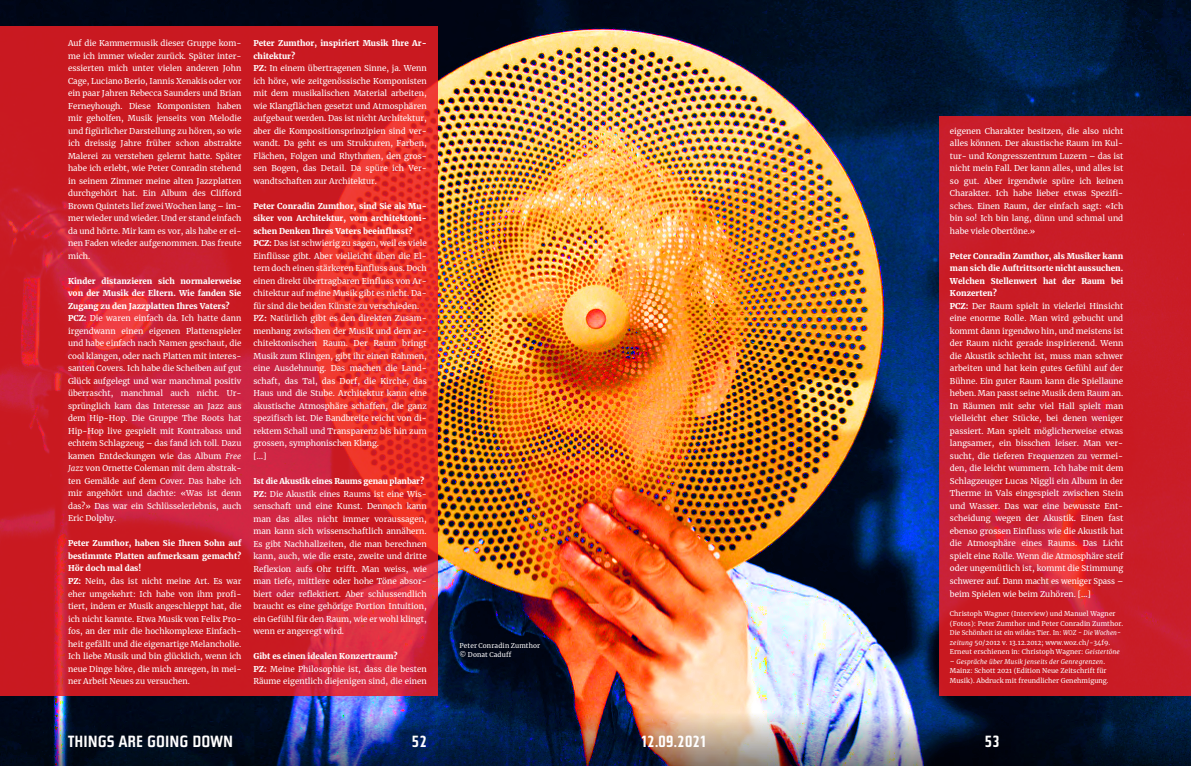
<style>
.page{position:relative;width:1191px;height:766px;background:#fff}
.page>*{position:absolute;margin:0;border:0;box-sizing:border-box;transform-origin:0 0}
.t1{font:700 16px "Steile Futura BQ";letter-spacing:.035em;color:#fff}
.t2{font:8px/12.5px "Merriweather";color:#fff}
.t3{font:6.5px/9.5px "Merriweather";letter-spacing:.01em;color:#fff}
.s1{font-weight:900}
.s2{font-style:italic}
.s3{font-weight:700}
</style>
<div class="page">
<img style="left:0;top:0;width:1191px;height:709px">
<img style="left:0;top:709px;width:1191px;height:56px">
<svg style="left:0;top:26px;width:438px;height:669px;fill:#c91921"></svg>
<svg style="left:938px;top:116px;width:253px;height:579px;fill:#c91c26"></svg>
<p class="t2" style="left:68px;top:37px;width:175px;text-align:justify">Auf die Kammermusik dieser Gruppe kom&shy;me ich immer wieder zurück. Später inter&shy;essierten mich unter vielen anderen John Cage, Luciano Berio, Iannis Xenakis oder vor ein paar Jahren Rebecca Saunders und Brian Ferneyhough. Diese Komponisten haben mir geholfen, Musik jenseits von Melodie und figürlicher Darstellung zu hören, so wie ich dreissig Jahre früher schon abstrakte Malerei zu verstehen gelernt hatte. Später habe ich erlebt, wie Peter Conradin stehend in seinem Zimmer meine alten Jazzplatten durchgehört hat. Ein Album des Clifford Brown Quintets lief zwei Wochen lang – im&shy;mer wieder und wieder. Und er stand einfach da und hörte. Mir kam es vor, als habe er ei&shy;nen Faden wieder aufgenommen. Das freute mich.</p>
<p class="t2" style="left:68px;top:274px;width:175px"><span class="s1">Kinder distanzieren sich normalerweise von der Musik der Eltern. Wie fanden Sie Zugang zu den Jazzplatten Ihres Vaters?<br>PCZ:</span> Die waren einfach da. Ich hatte dann irgendwann einen eigenen Plattenspieler und habe einfach nach Namen geschaut, die cool klangen, oder nach Platten mit interes&shy;santen Covers. Ich habe die Scheiben auf gut Glück aufgelegt und war manchmal positiv überrascht, manchmal auch nicht. Ur&shy;sprünglich kam das Interesse an Jazz aus dem Hip-Hop. Die Gruppe The Roots hat Hip-Hop live gespielt mit Kontrabass und echtem Schlagzeug – das fand ich toll. Dazu kamen Entdeckungen wie das Album <span class="s2">Free Jazz</span> von Ornette Coleman mit dem abstrak&shy;ten Gemälde auf dem Cover. Das habe ich mir angehört und dachte: «Was ist denn das?» Das war ein Schlüsselerlebnis, auch Eric Dolphy.</p>
<p class="t2" style="left:68px;top:537px;width:175px"><span class="s1">Peter Zumthor, haben Sie Ihren Sohn auf bestimmte Platten aufmerksam gemacht?<br>Hör doch mal das!<br>PZ:</span> Nein, das ist nicht meine Art. Es war eher umgekehrt: Ich habe von ihm profi&shy;tiert, indem er Musik angeschleppt hat, die ich nicht kannte. Etwa Musik von Felix Pro&shy;fos, an der mir die hochkomplexe Einfach&shy;heit gefällt und die eigenartige Melancholie.<br>Ich liebe Musik und bin glücklich, wenn ich neue Dinge höre, die mich anregen, in mei&shy;ner Arbeit Neues zu versuchen.</p>
<p class="t2" style="left:253px;top:37px;width:175px"><span class="s1">Peter Zumthor, inspiriert Musik Ihre Ar&shy;chitektur?<br>PZ:</span> In einem übertragenen Sinne, ja. Wenn ich höre, wie zeitgenössische Komponisten mit dem musikalischen Material arbeiten, wie Klangflächen gesetzt und Atmosphären aufgebaut werden. Das ist nicht Architektur, aber die Kompositionsprinzipien sind ver&shy;wandt. Da geht es um Strukturen, Farben, Flächen, Folgen und Rhythmen, den gros&shy;sen Bogen, das Detail. Da spüre ich Ver&shy;wandtschaften zur Architektur.</p>
<p class="t2" style="left:253px;top:199px;width:175px"><span class="s1">Peter Conradin Zumthor, sind Sie als Mu&shy;siker von Architektur, vom architektoni&shy;schen Denken Ihres Vaters beeinflusst?<br>PCZ:</span> Das ist schwierig zu sagen, weil es viele Einflüsse gibt. Aber vielleicht üben die El&shy;tern doch einen stärkeren Einfluss aus. Doch einen direkt übertragbaren Einfluss von Ar&shy;chitektur auf meine Musik gibt es nicht. Da&shy;für sind die beiden Künste zu verschieden.<br><span class="s3">PZ:</span> Natürlich gibt es den direkten Zusam&shy;menhang zwischen der Musik und dem ar&shy;chitektonischen Raum. Der Raum bringt Musik zum Klingen, gibt ihr einen Rahmen, eine Ausdehnung. Das machen die Land&shy;schaft, das Tal, das Dorf, die Kirche, das Haus und die Stube. Architektur kann eine akustische Atmosphäre schaffen, die ganz spezifisch ist. Die Bandbreite reicht von di&shy;rektem Schall und Transparenz bis hin zum grossen, symphonischen Klang.<br>[…]</p>
<p class="t2" style="left:253px;top:474px;width:175px"><span class="s1">Ist die Akustik eines Raums genau planbar?<br>PZ:</span> Die Akustik eines Raums ist eine Wis&shy;senschaft und eine Kunst. Dennoch kann man das alles nicht immer voraussagen, man kann sich wissenschaftlich annähern.<br>Es gibt Nachhallzeiten, die man berechnen kann, auch, wie die erste, zweite und dritte Reflexion aufs Ohr trifft. Man weiss, wie man tiefe, mittlere oder hohe Töne absor&shy;biert oder reflektiert. Aber schlussendlich braucht es eine gehörige Portion Intuition, ein Gefühl für den Raum, wie er wohl klingt, wenn er angeregt wird.</p>
<p class="t2" style="left:253px;top:649px;width:175px"><span class="s1">Gibt es einen idealen Konzertraum?<br>PZ:</span> Meine Philosophie ist, dass die besten<br>Räume eigentlich diejenigen sind, die einen</p>
<p class="t3" style="left:459px;top:640px;width:82px;line-height:9px">Peter Conradin Zumthor © Donat Caduff</p>
<p class="t2" style="left:950px;top:124px;width:175px;text-align:justify">eigenen Charakter besitzen, die also nicht alles können. Der akustische Raum im Kul&shy;tur- und Kongresszentrum Luzern – das ist nicht mein Fall. Der kann alles, und alles ist so gut. Aber irgendwie spüre ich keinen Charakter. Ich habe lieber etwas Spezifi&shy;sches. Einen Raum, der einfach sagt: «Ich bin so! Ich bin lang, dünn und schmal und habe viele Obertöne.»</p>
<p class="t2" style="left:950px;top:249px;width:175px"><span class="s1">Peter Conradin Zumthor, als Musiker kann man sich die Auftrittsorte nicht aussuchen.<br>Welchen Stellenwert hat der Raum bei Konzerten?<br>PCZ:</span> Der Raum spielt in vielerlei Hinsicht eine enorme Rolle. Man wird gebucht und kommt dann irgendwo hin, und meistens ist der Raum nicht gerade inspirierend. Wenn die Akustik schlecht ist, muss man schwer arbeiten und hat kein gutes Gefühl auf der Bühne. Ein guter Raum kann die Spiellaune heben. Man passt seine Musik dem Raum an.<br>In Räumen mit sehr viel Hall spielt man vielleicht eher Stücke, bei denen weniger passiert. Man spielt möglicherweise etwas langsamer, ein bisschen leiser. Man ver&shy;sucht, die tieferen Frequenzen zu vermei&shy;den, die leicht wummern. Ich habe mit dem Schlagzeuger Lucas Niggli ein Album in der Therme in Vals eingespielt zwischen Stein und Wasser. Das war eine bewusste Ent&shy;scheidung wegen der Akustik. Einen fast ebenso grossen Einfluss wie die Akustik hat die Atmosphäre eines Raums. Das Licht spielt eine Rolle. Wenn die Atmosphäre steif oder ungemütlich ist, kommt die Stimmung schwerer auf. Dann macht es weniger Spass – beim Spielen wie beim Zuhören. […]</p>
<p class="t3" style="left:950px;top:608px;width:175px">Christoph Wagner (Interview) und Manuel Wagner (Fotos): Peter Zumthor und Peter Conradin Zumthor.<br>Die Schönheit ist ein wildes Tier. In: <span class="s2">WOZ − Die Wochen&shy;zeitung</span> 50/2012 v. 13.12.2012; www.woz.ch/-34f9.<br>Erneut erschienen in: Christoph Wagner: <span class="s2">Geistertöne</span></p>
<p class="t3" style="left:950px;top:656px;width:160px"><span class="s2">– Gespräche über Musik jenseits der Genregrenzen</span>.<br>Mainz: Schott 2021 (Edition Neue Zeitschrift für<br>Musik). Abdruck mit freundlicher Genehmigung.</p>
<h1 class="t1" style="left:68px;top:731px;width:166px">THINGS ARE GOING DOWN</h1>
<h1 class="t1" style="left:412px;top:731px;width:17px">52</h1>
<h1 class="t1" style="left:641px;top:731px;width:68px">12.09.2021</h1>
<h1 class="t1" style="left:984px;top:731px;width:17px">53</h1>
</div>
